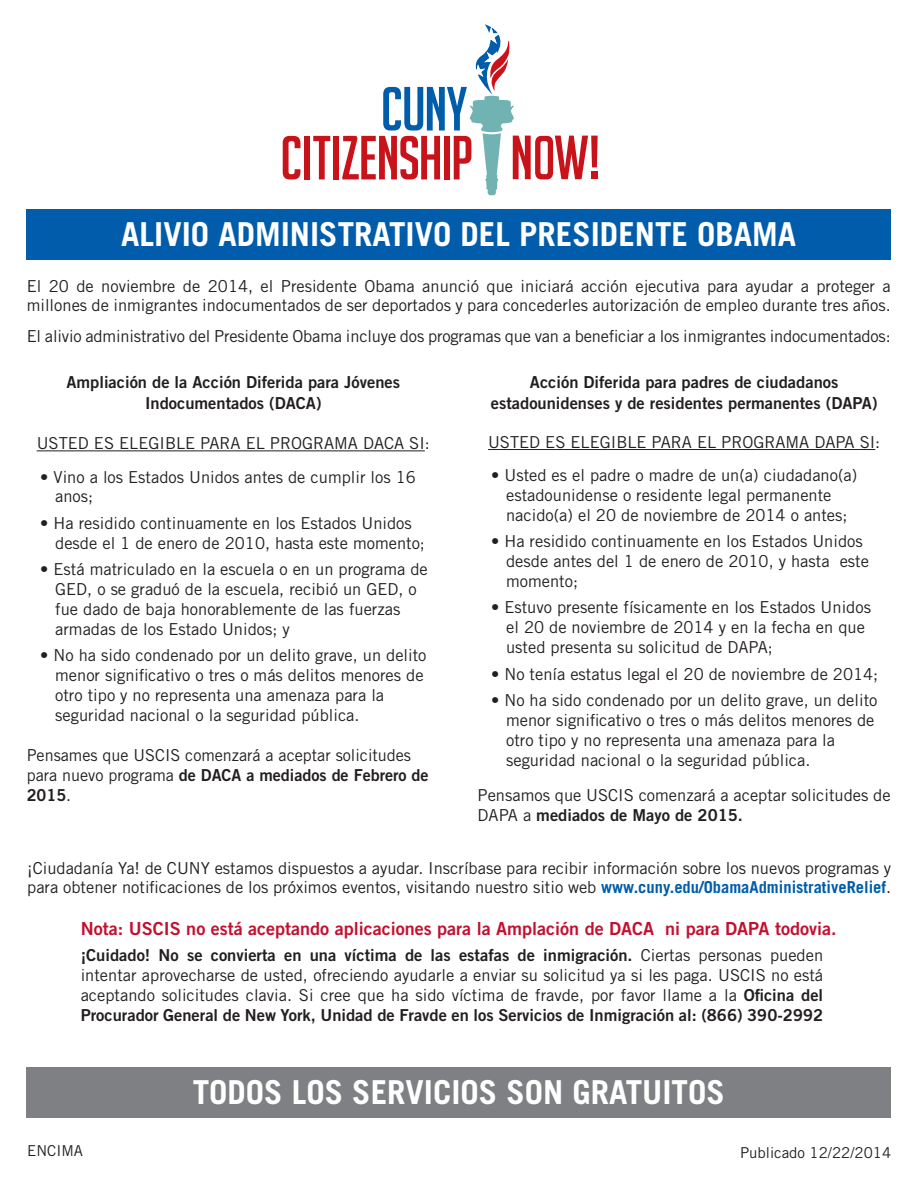
<style>
.page{position:relative;width:918px;height:1188px;background:#fff}
.page>*{position:absolute;margin:0;border:0;box-sizing:border-box;transform-origin:0 0}
.t1{font:700 33px "Trade Gothic LT Std";color:#fff}
.t2{font:18px "Trade Gothic LT Std Bd 2";color:#c3102f}
.t3{font:16.5px/19.8px "Trade Gothic LT Std";color:#231f20}
.t4{font:16.5px/21px "Trade Gothic LT Std Bd 2";color:#231f20;text-align:center}
.t5{font:15px "Trade Gothic LT Std";color:#231f20}
.s1{font-family:"Trade Gothic LT Std"}
.s2{font-weight:700;color:#015dab}
.s3{font-family:"Trade Gothic LT Std Bd 2"}
</style>
<div class="page">
<hr style="left:37px;top:450px;width:388px;height:1px;background:#231f20">
<hr style="left:488px;top:449px;width:387px;height:1px;background:#231f20">
<div style="left:27px;top:209px;width:864px;height:51px;background:#015dab"></div>
<div style="left:334px;top:136px;width:5px;height:43px;background:#c8131b"></div>
<svg style="left:313px;top:136px;width:17px;height:43px"></svg>
<div style="left:304px;top:136px;width:6px;height:43px;background:#c8131b"></div>
<svg style="left:283px;top:136px;width:17px;height:43px"></svg>
<svg style="left:342px;top:24px;width:256px;height:171px"></svg>
<div style="left:27px;top:1067px;width:864px;height:51px;background:#7e8083"></div>
<h1 class="t1" style="left:121px;top:214px;width:677px">ALIVIO ADMINISTRATIVO DEL PRESIDENTE OBAMA</h1>
<p class="t3" style="left:27px;top:276px;width:866px">El 20 de noviembre de 2014, el Presidente Obama anunció que iniciará acción ejecutiva para ayudar a proteger a millones de inmigrantes indocumentados de ser deportados y para concederles autorización de empleo durante tres años.</p>
<p class="t3" style="left:27px;top:326px;width:865px">El alivio administrativo del Presidente Obama incluye dos programas que van a beneficiar a los inmigrantes indocumentados:</p>
<p class="t4" style="left:66px;top:372px;width:335px">Ampliación de la Acción Diferida para Jóvenes<br>Indocumentados (DACA)</p>
<p class="t3" style="left:37px;top:433px;width:395px">USTED ES ELEGIBLE PARA EL PROGRAMA DACA SI:</p>
<p class="t3" style="left:55px;top:467px;width:362px;text-indent:-15px">• Vino a los Estados Unidos antes de cumplir los 16 anos;</p>
<p class="t3" style="left:55px;top:513px;width:371px;text-indent:-15px">• Ha residido continuamente en los Estados Unidos desde el 1 de enero de 2010, hasta este momento;</p>
<p class="t3" style="left:55px;top:559px;width:374px;text-indent:-15px">• Está matriculado en la escuela o en un programa de GED, o se graduó de la escuela, recibió un GED, o fue dado de baja honorablemente de las fuerzas armadas de los Estado Unidos; y</p>
<p class="t3" style="left:55px;top:645px;width:373px;text-indent:-15px">• No ha sido condenado por un delito grave, un delito menor significativo o tres o más delitos menores de otro tipo y no representa una amenaza para la seguridad nacional o la seguridad pública.</p>
<p class="t3" style="left:27px;top:745px;width:386px">Pensames que USCIS comenzará a aceptar solicitudes</p>
<p class="t4" style="left:27px;top:765px;width:403px;line-height:19.8px;text-align:left"><span class="s1">para nuevo programa</span> de DACA a mediados de Febrero de<br>2015<span class="s1">.</span></p>
<p class="t4" style="left:491px;top:372px;width:388px">Acción Diferida para padres de ciudadanos estadounidenses y de residentes permanentes (DAPA)</p>
<p class="t3" style="left:488px;top:432px;width:394px">USTED ES ELEGIBLE PARA EL PROGRAMA DAPA SI:</p>
<p class="t3" style="left:506px;top:465px;width:353px;text-indent:-15px">• Usted es el padre o madre de un(a) ciudadano(a) estadounidense o residente legal permanente nacido(a) el 20 de noviembre de 2014 o antes;</p>
<p class="t3" style="left:506px;top:531px;width:364px;text-indent:-15px">• Ha residido continuamente en los Estados Unidos desde antes del 1 de enero de 2010, y hasta este momento;</p>
<p class="t3" style="left:506px;top:597px;width:366px;text-indent:-15px">• Estuvo presente físicamente en los Estados Unidos el 20 de noviembre de 2014 y en la fecha en que usted presenta su solicitud de DAPA;</p>
<p class="t3" style="left:491px;top:664px;width:389px">• No tenía estatus legal el 20 de noviembre de 2014;</p>
<p class="t3" style="left:506px;top:690px;width:373px;text-indent:-15px">• No ha sido condenado por un delito grave, un delito menor significativo o tres o más delitos menores de otro tipo y no representa una amenaza para la seguridad nacional o la seguridad pública.</p>
<p class="t3" style="left:478px;top:785px;width:415px">Pensamos que USCIS comenzará a aceptar solicitudes de</p>
<p class="t4" style="left:478px;top:804px;width:267px"><span class="s1">DAPA a</span> mediados de Mayo de 2015.</p>
<p class="t3" style="left:27px;top:858px;width:866px">¡Ciudadanía Ya! de CUNY estamos dispuestos a ayudar. Inscríbase para recibir información sobre los nuevos programas y para obtener notificaciones de los próximos eventos, visitando nuestro sitio web <span class="s2">www.cuny.edu/ObamaAdministrativeRelief</span>.</p>
<p class="t2" style="left:81px;top:917px;width:757px">Nota: USCIS no está aceptando aplicaciones para la Amplación de DACA ni para DAPA todovia.</p>
<p class="t4" style="left:81px;top:945px;width:744px">¡Cuidado! No se convierta en una víctima de las estafas de inmigración. <span class="s1">Ciertas personas pueden</span></p>
<p class="t3" style="left:81px;top:965px;width:744px">intentar aprovecharse de usted, ofreciendo ayudarle a enviar su solicitud ya si les paga. USCIS no está aceptando solicitudes clavia. Si cree que ha sido víctima de fravde, por favor llame a la <span class="s3">Oficina del</span></p>
<p class="t4" style="left:81px;top:1004px;width:744px">Procurador General de New York, Unidad de Fravde en los Servicios de Inmigración al: (866) 390-2992</p>
<h1 class="t1" style="left:193px;top:1072px;width:533px">TODOS LOS SERVICIOS SON GRATUITOS</h1>
<p class="t5" style="left:27px;top:1141px;width:57px">ENCIMA</p>
<p class="t5" style="left:740px;top:1143px;width:153px">Publicado 12/22/2014</p>
</div>
